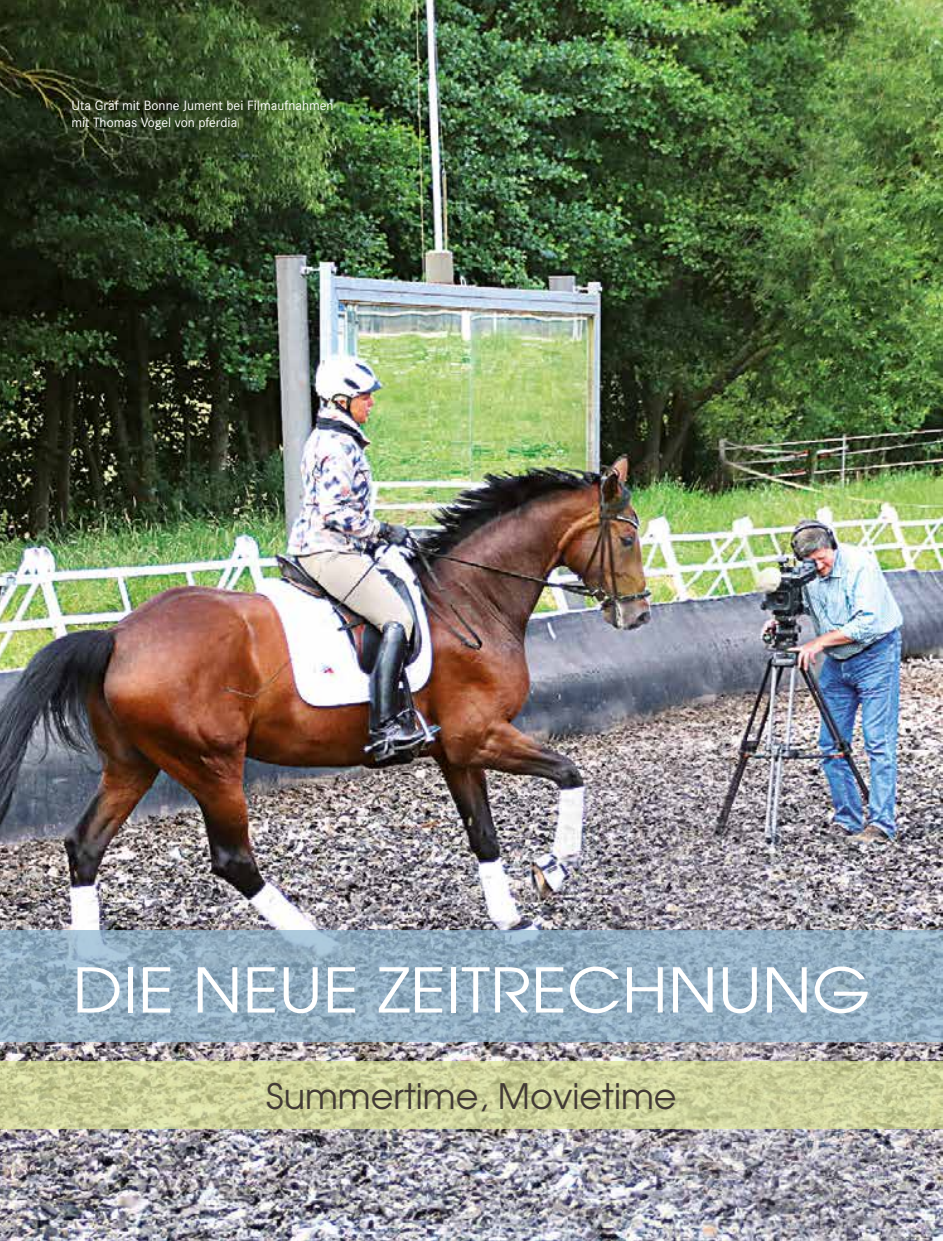
<style>
.page{position:relative;width:943px;height:1241px;background:#fff}
.page>*{position:absolute;margin:0;border:0;box-sizing:border-box;transform-origin:0 0}
.t1{font:61.25px "Avant Garde";color:#fff;scale:1.1 1}
.t2{font:35px "Avant Garde";color:#423a35}
.t3{font:14px/17.5px "Corporate S";color:#fff}
</style>
<div class="page">
<img style="left:0;top:0;width:943px;height:1240px">
<svg style="left:0;top:930px;width:943px;height:111px;background:#92aec2"></svg>
<svg style="left:0;top:1061px;width:943px;height:67px;background:#ccd19b"></svg>
<p class="t3" style="left:71px;top:97px;width:264px">Uta Gräf mit Bonne Jument bei Filmaufnahmen mit Thomas Vogel von pferdia</p>
<h1 class="t1" style="left:72px;top:951px;width:727px">DIE NEUE ZEITRECHNUNG</h1>
<h2 class="t2" style="left:266px;top:1074px;width:412px">Summertime, Movietime</h2>
</div>
